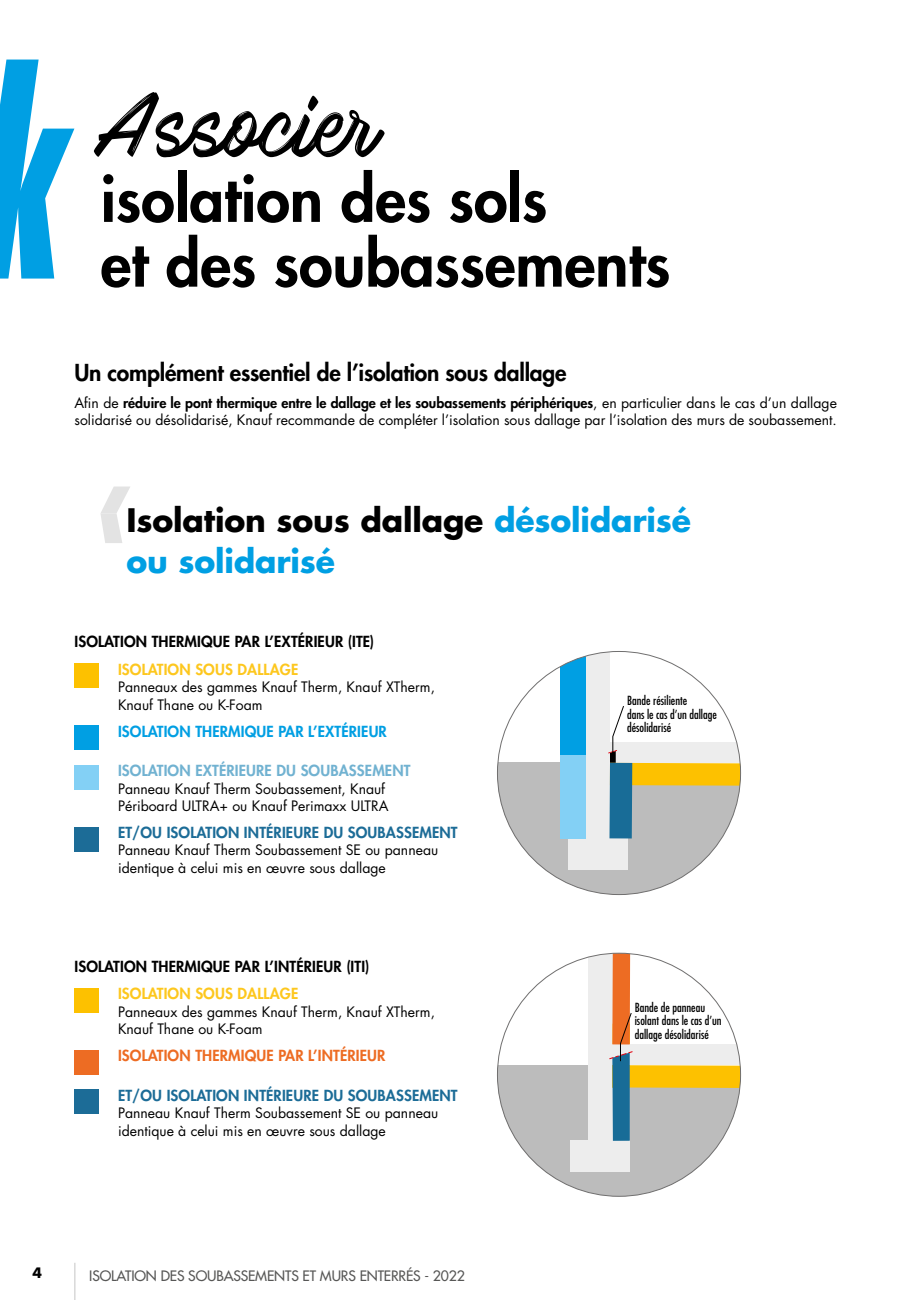
<style>
.page{position:relative;width:918px;height:1300px;background:#fff}
.page>*{position:absolute;margin:0;border:0;box-sizing:border-box;transform-origin:0 0}
.t1{font:80.5px "Mark My Words";color:#000}
.t2{font:800 61.25px/64.8px "Futura Std";color:#000}
.t3{font:700 31.5px/40.2px "Futura Std";letter-spacing:-.005em;color:#009fe3}
.t4{font:800 22.75px "Futura Std";letter-spacing:-.01em;color:#000}
.t5{font:800 14.88px "Futura Std";letter-spacing:.01em;color:#1c6c97}
.t6{font:800 14.88px "Futura Std";letter-spacing:.01em;color:#000}
.t7{font:800 14.88px "Futura Std";letter-spacing:.01em;color:#fdc71e}
.t8{font:800 14.88px "Futura Std";letter-spacing:.01em;color:#71b2d1}
.t9{font:800 14.88px "Futura Std";letter-spacing:.01em;color:#009fe3}
.t10{font:800 14.88px "Futura Std";letter-spacing:.01em;color:#ed6c23}
.t11{font:14px/17.5px "Futura Std";color:#000}
.t12{font:500 14px "Futura Std";letter-spacing:-.01em;color:#575756}
.t13{font:700 14px "Futura Std";color:#000}
.t14{font:condensed 12.25px/13.1px "Futura Std";color:#000}
.s1{font-weight:800}
.s2{color:#000}
</style>
<div class="page">
<hr style="left:74px;top:1262px;width:1px;height:38px;background:#c6c6c6">
<div style="left:497px;top:1065px;width:91px;height:112px;background:#bcbcbc"></div>
<svg style="left:497px;top:1087px;width:243px;height:109px;fill:#bcbcbc"></svg>
<div style="left:588px;top:953px;width:24px;height:188px;background:#ededed"></div>
<div style="left:571px;top:1141px;width:59px;height:31px;background:#ededed"></div>
<div style="left:612px;top:1065px;width:128px;height:23px;background:#fdc100"></div>
<div style="left:612px;top:1044px;width:128px;height:21px;background:#ededed"></div>
<div style="left:610px;top:742px;width:130px;height:21px;background:#ededed"></div>
<div style="left:497px;top:763px;width:71px;height:112px;background:#bcbcbc"></div>
<svg style="left:497px;top:785px;width:243px;height:109px;fill:#bcbcbc"></svg>
<div style="left:585px;top:651px;width:25px;height:187px;background:#ededed"></div>
<div style="left:568px;top:838px;width:59px;height:31px;background:#ededed"></div>
<div style="left:560px;top:651px;width:26px;height:104px;background:#009fe3"></div>
<div style="left:560px;top:755px;width:26px;height:83px;background:#83d0f5"></div>
<div style="left:610px;top:763px;width:130px;height:22px;background:#fdc100"></div>
<div style="left:609px;top:763px;width:23px;height:75px;background:#186c97"></div>
<div style="left:74px;top:663px;width:25px;height:25px;background:#fdc100"></div>
<div style="left:74px;top:988px;width:25px;height:25px;background:#fdc100"></div>
<div style="left:74px;top:765px;width:25px;height:25px;background:#83d0f5"></div>
<div style="left:74px;top:827px;width:25px;height:24px;background:#1c6c97"></div>
<div style="left:74px;top:1089px;width:25px;height:25px;background:#1c6c97"></div>
<div style="left:74px;top:725px;width:25px;height:25px;background:#009fe3"></div>
<div style="left:74px;top:1050px;width:25px;height:25px;background:#ed6c23"></div>
<svg style="left:0;top:60px;width:74px;height:218px"></svg>
<svg style="left:100px;top:486px;width:30px;height:57px"></svg>
<svg style="left:608px;top:706px;width:16px;height:57px"></svg>
<svg style="left:608px;top:953px;width:25px;height:188px"></svg>
<h1 class="t1" style="left:101px;top:82px;width:280px">Associer</h1>
<h2 class="t2" style="left:101px;top:167px;width:571px">isolation des sols<br>et des soubassements</h2>
<h3 class="t4" style="left:74px;top:358px;width:493px">Un complément essentiel de l’isolation sous dallage</h3>
<p class="t11" style="left:74px;top:394px;width:764px">Afin de <span class="s1">réduire le pont thermique entre le dallage et les soubassements périphériques</span>, en particulier dans le cas d’un dallage solidarisé ou désolidarisé, Knauf recommande de compléter l’isolation sous dallage par l’isolation des murs de soubassement.</p>
<h3 class="t3" style="left:126px;top:500px;width:566px"><span class="s2">Isolation sous dallage</span> désolidarisé ou solidarisé</h3>
<p class="t6" style="left:74px;top:632px;width:301px">ISOLATION THERMIQUE PAR L’EXTÉRIEUR (ITE)</p>
<p class="t7" style="left:118px;top:660px;width:182px">ISOLATION SOUS DALLAGE</p>
<p class="t11" style="left:118px;top:678px;width:318px">Panneaux des gammes Knauf Therm, Knauf XTherm,<br>Knauf Thane ou K-Foam</p>
<p class="t9" style="left:118px;top:721px;width:270px">ISOLATION THERMIQUE PAR L’EXTÉRIEUR</p>
<p class="t8" style="left:118px;top:761px;width:294px">ISOLATION EXTÉRIEURE DU SOUBASSEMENT</p>
<p class="t11" style="left:118px;top:780px;width:272px">Panneau Knauf Therm Soubassement, Knauf<br>Périboard ULTRA+ ou Knauf Perimaxx ULTRA</p>
<p class="t5" style="left:118px;top:823px;width:341px">ET/OU ISOLATION INTÉRIEURE DU SOUBASSEMENT</p>
<p class="t11" style="left:118px;top:841px;width:322px">Panneau Knauf Therm Soubassement SE ou panneau identique à celui mis en œuvre sous dallage</p>
<p class="t6" style="left:74px;top:957px;width:296px">ISOLATION THERMIQUE PAR L’INTÉRIEUR (ITI)</p>
<p class="t7" style="left:118px;top:984px;width:182px">ISOLATION SOUS DALLAGE</p>
<p class="t11" style="left:118px;top:1003px;width:318px">Panneaux des gammes Knauf Therm, Knauf XTherm,<br>Knauf Thane ou K-Foam</p>
<p class="t10" style="left:118px;top:1046px;width:269px">ISOLATION THERMIQUE PAR L’INTÉRIEUR</p>
<p class="t5" style="left:118px;top:1086px;width:341px">ET/OU ISOLATION INTÉRIEURE DU SOUBASSEMENT</p>
<p class="t11" style="left:118px;top:1104px;width:322px">Panneau Knauf Therm Soubassement SE ou panneau identique à celui mis en œuvre sous dallage</p>
<p class="t13" style="left:32px;top:1263px;width:11px">4</p>
<p class="t12" style="left:89px;top:1267px;width:377px">ISOLATION DES SOUBASSEMENTS ET MURS ENTERRÉS - 2022</p>
<p class="t14" style="left:627px;top:694px;width:91px">Bande résiliente<br>dans le cas d’un dallage désolidarisé</p>
<p class="t14" style="left:635px;top:1001px;width:88px">Bande de panneau isolant dans le cas d’un dallage désolidarisé</p>
</div>
